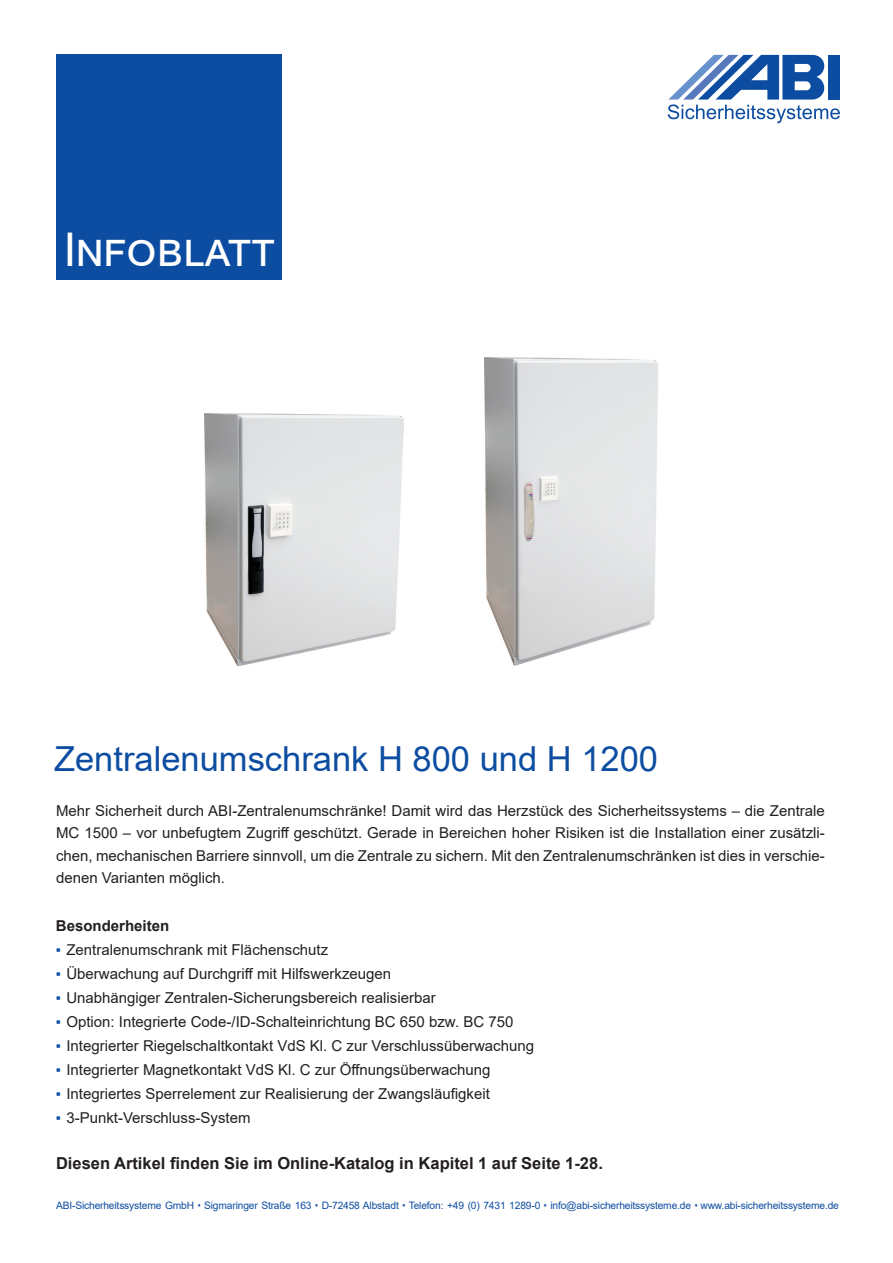
<style>
.page{position:relative;width:893px;height:1263px;background:#fff}
.page>*{position:absolute;margin:0;border:0;box-sizing:border-box;transform-origin:0 0}
.t1{font:46.5px "Arial";color:#fff}
.t2{font:34.5px "Arial";color:#0d4da1}
.t3{font:700 16.5px "Arial";color:#231f20}
.t4{font:15px/22.5px "Arial";color:#231f20;text-align:justify}
.t5{font:700 15px "Arial";color:#231f20}
.t6{font:10.2px "Arial";letter-spacing:-.015em;color:#0d4da1}
.s1{color:#0d4da1}
.s2{font-family:"Arial Narrow"}
</style>
<div class="page">
<svg style="left:668px;top:55px;width:172px;height:68px"></svg>
<div style="left:56px;top:54px;width:226px;height:226px;background:#0d4da1"></div>
<img style="left:204px;top:414px;width:200px;height:252px">
<img style="left:485px;top:357px;width:173px;height:309px">
<h1 class="t1" style="left:63px;top:217px;width:213px">Infoblatt</h1>
<h2 class="t2" style="left:54px;top:735px;width:606px">Zentralenumschrank H 800 und H 1200</h2>
<p class="t4" style="left:56px;top:799px;width:770px">Mehr Sicherheit durch ABI-Zentralenumschränke! Damit wird das Herzstück des Sicherheitssystems – die Zentrale MC 1500 – vor unbefugtem Zugriff geschützt. Gerade in Bereichen hoher Risiken ist die Installation einer zusätzli&shy;chen, mechanischen Barriere sinnvoll, um die Zentrale zu sichern. Mit den Zentralenumschränken ist dies in verschie&shy;denen Varianten möglich.</p>
<p class="t5" style="left:56px;top:915px;width:115px">Besonderheiten</p>
<p class="t4" style="left:56px;top:938px;width:274px"><span class="s1">▪</span> Zentralenumschrank mit Flächenschutz</p>
<p class="t4" style="left:56px;top:962px;width:337px"><span class="s1">▪</span> Überwachung auf Durchgriff mit Hilfswerkzeugen</p>
<p class="t4" style="left:56px;top:986px;width:381px"><span class="s1">▪</span> Unabhängiger Zentralen-Sicherungsbereich realisierbar</p>
<p class="t4" style="left:56px;top:1010px;width:459px"><span class="s1">▪</span> Option: Integrierte Code-/ID-Schalteinrichtung BC 650 bzw. BC 750</p>
<p class="t4" style="left:56px;top:1034px;width:480px"><span class="s1">▪</span> Integrierter Riegelschaltkontakt VdS Kl. C zur Verschlussüberwachung</p>
<p class="t4" style="left:56px;top:1058px;width:436px"><span class="s1">▪</span> Integrierter Magnetkontakt VdS Kl. C zur Öffnungsüberwachung</p>
<p class="t4" style="left:56px;top:1082px;width:435px"><span class="s1">▪</span> Integriertes Sperrelement zur Realisierung der Zwangsläufigkeit</p>
<p class="t4" style="left:56px;top:1106px;width:196px"><span class="s1">▪</span> 3-Punkt-Verschluss-System</p>
<p class="t3" style="left:56px;top:1152px;width:548px">Diesen Artikel finden Sie im Online-Katalog in Kapitel 1 auf Seite 1-28.</p>
<p class="t6" style="left:56px;top:1198px;width:784px">ABI-Sicherheitssysteme GmbH <span class="s2">•</span> Sigmaringer Straße 163 <span class="s2">•</span> D-72458 Albstadt <span class="s2">•</span> Telefon: +49 (0) 7431 1289-0 <span class="s2">•</span> info@abi-sicherheitssysteme.de <span class="s2">•</span> www.abi-sicherheitssysteme.de</p>
</div>
